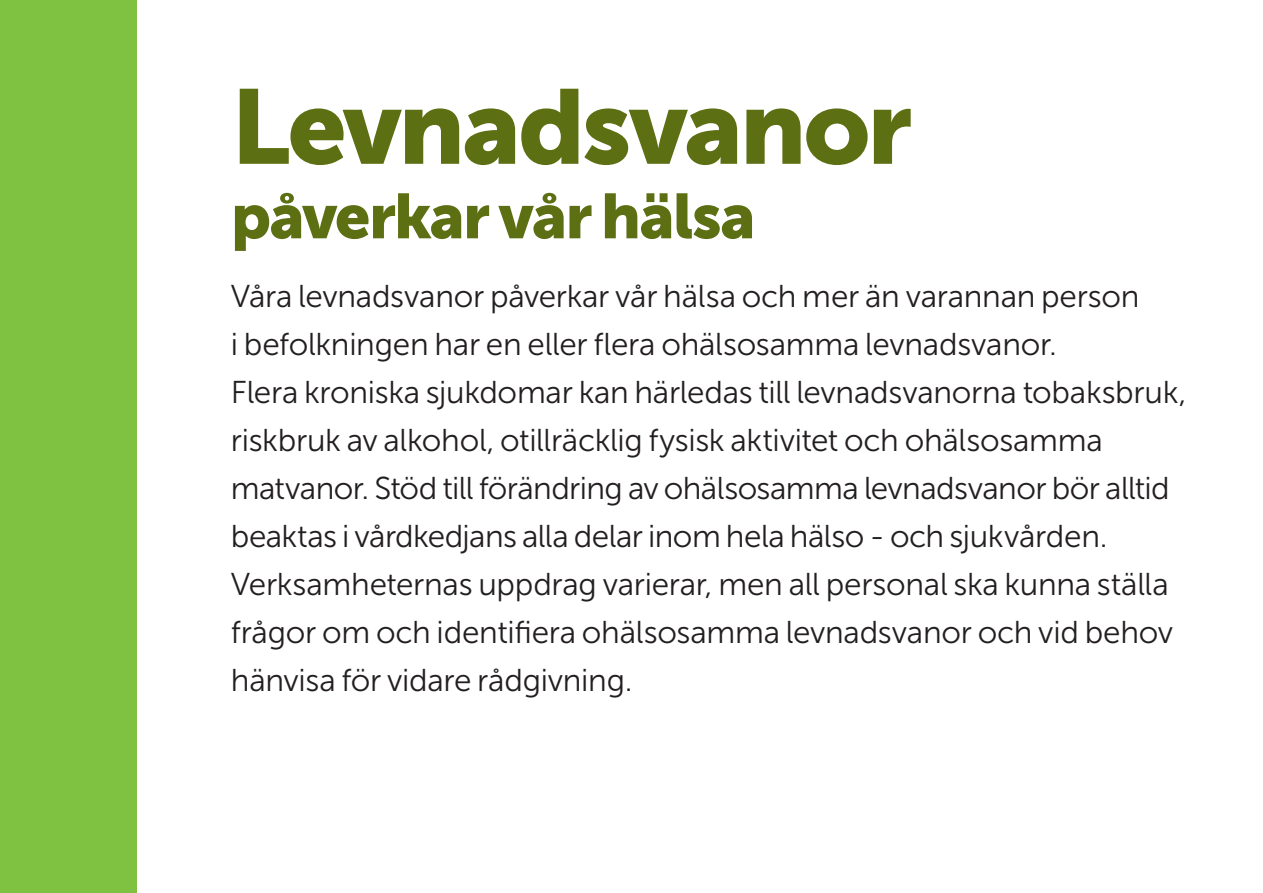
<style>
.page{position:relative;width:1263px;height:893px;background:#fff}
.page>*{position:absolute;margin:0;border:0;box-sizing:border-box;transform-origin:0 0}
.t1{font:105px "Museo Sans 900";letter-spacing:-.03em;color:#5d6f13}
.t2{font:63px "Museo Sans 900";letter-spacing:-.025em;color:#5d6f13}
.t3{font:31.5px/48px "Museo Sans 300";letter-spacing:-.01em;color:#231f20}
</style>
<div class="page">
<div style="left:0;top:0;width:137px;height:893px;background:#7fc241"></div>
<h1 class="t1" style="left:231px;top:67px;width:683px">Levnadsvanor</h1>
<h2 class="t2" style="left:231px;top:180px;width:526px">påverkar vår hälsa</h2>
<p class="t3" style="left:231px;top:272px;width:957px">Våra levnadsvanor påverkar vår hälsa och mer än varannan person<br>i befolkningen har en eller flera ohälsosamma levnadsvanor.<br>Flera kroniska sjukdomar kan härledas till levnadsvanorna tobaksbruk, riskbruk av alkohol, otillräcklig fysisk aktivitet och ohälsosamma matvanor. Stöd till förändring av ohälsosamma levnadsvanor bör alltid beaktas i vårdkedjans alla delar inom hela hälso - och sjukvården.<br>Verksamheternas uppdrag varierar, men all personal ska kunna ställa frågor om och identifiera ohälsosamma levnadsvanor och vid behov hänvisa för vidare rådgivning.</p>
</div>
